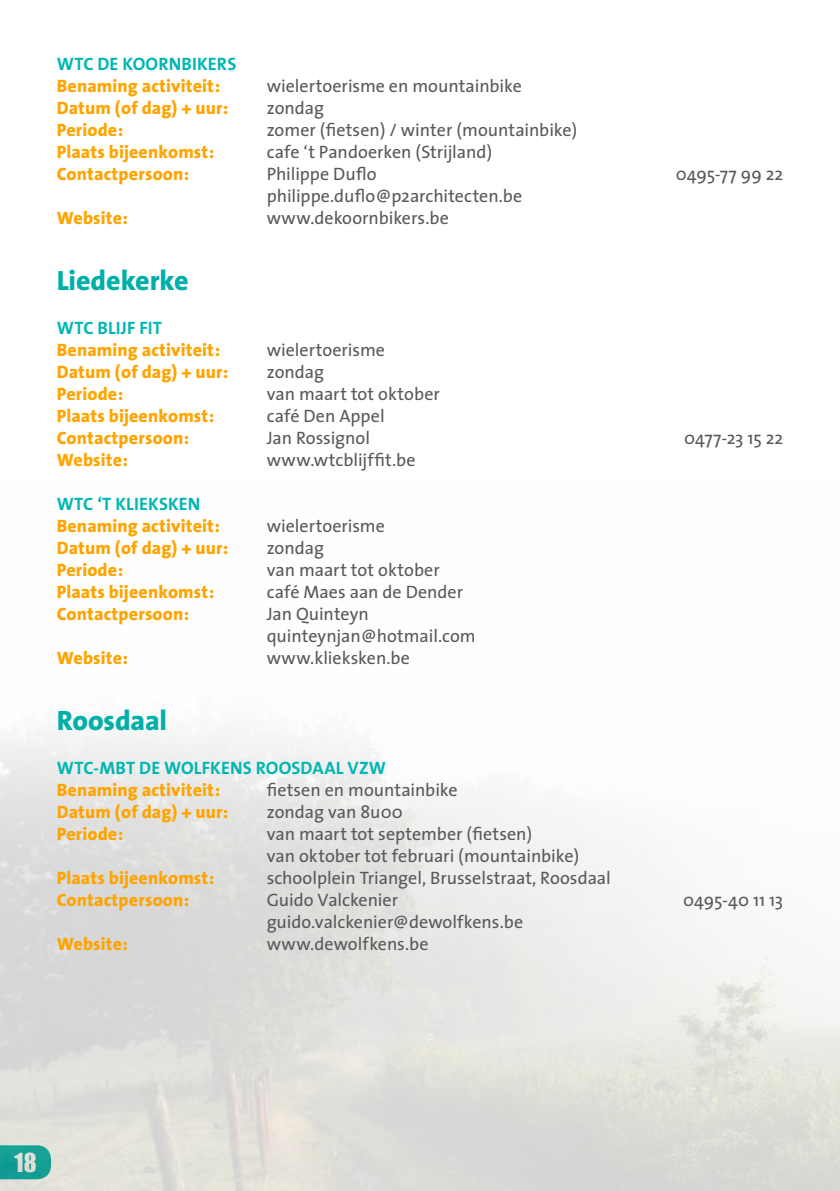
<style>
.page{position:relative;width:840px;height:1191px;background:#fff}
.page>*{position:absolute;margin:0;border:0;box-sizing:border-box;transform-origin:0 0}
.t1{font:800 28px "The Sans";letter-spacing:-.005em;color:#00afaa}
.t2{font:24px "Impact";color:#fff}
.t3{font:18px/22px "The Sans";color:#58585a}
.t4{font:800 18px "The Sans";letter-spacing:.01em;color:#ffa400}
.t5{font:700 18px "The Sans";letter-spacing:.005em;color:#00b6b1}
</style>
<div class="page">
<img style="left:0;top:727px;width:839px;height:464px">
<p class="t5" style="left:57px;top:49px;width:181px">WTC DE KOORNBIKERS</p>
<p class="t4" style="left:57px;top:70px;width:165px">Benaming activiteit:</p>
<p class="t3" style="left:266px;top:74px;width:256px">wielertoerisme en mountainbike</p>
<p class="t4" style="left:57px;top:92px;width:173px">Datum (of dag) + uur:</p>
<p class="t3" style="left:266px;top:96px;width:59px">zondag</p>
<p class="t4" style="left:57px;top:114px;width:68px">Periode:</p>
<p class="t3" style="left:266px;top:118px;width:312px">zomer (fietsen) / winter (mountainbike)</p>
<p class="t4" style="left:57px;top:136px;width:159px">Plaats bijeenkomst:</p>
<p class="t3" style="left:266px;top:140px;width:227px">cafe ‘t Pandoerken (Strijland)</p>
<p class="t4" style="left:57px;top:158px;width:134px">Contactpersoon:</p>
<p class="t3" style="left:266px;top:162px;width:111px">Philippe Duflo</p>
<p class="t3" style="left:675px;top:162px;width:109px">0495-77 99 22</p>
<p class="t3" style="left:266px;top:184px;width:257px">philippe.duflo@p2architecten.be</p>
<p class="t4" style="left:57px;top:202px;width:73px">Website:</p>
<p class="t3" style="left:266px;top:206px;width:184px">www.dekoornbikers.be</p>
<h1 class="t1" style="left:57px;top:257px;width:133px">Liedekerke</h1>
<p class="t5" style="left:57px;top:313px;width:107px">WTC BLIJF FIT</p>
<p class="t4" style="left:57px;top:334px;width:165px">Benaming activiteit:</p>
<p class="t3" style="left:266px;top:338px;width:120px">wielertoerisme</p>
<p class="t4" style="left:57px;top:356px;width:173px">Datum (of dag) + uur:</p>
<p class="t3" style="left:266px;top:360px;width:59px">zondag</p>
<p class="t4" style="left:57px;top:378px;width:68px">Periode:</p>
<p class="t3" style="left:266px;top:382px;width:174px">van maart tot oktober</p>
<p class="t4" style="left:57px;top:400px;width:159px">Plaats bijeenkomst:</p>
<p class="t3" style="left:266px;top:404px;width:119px">café Den Appel</p>
<p class="t4" style="left:57px;top:422px;width:134px">Contactpersoon:</p>
<p class="t3" style="left:266px;top:426px;width:105px">Jan Rossignol</p>
<p class="t3" style="left:683px;top:426px;width:101px">0477-23 15 22</p>
<p class="t4" style="left:57px;top:444px;width:73px">Website:</p>
<p class="t3" style="left:266px;top:448px;width:150px">www.wtcblijffit.be</p>
<p class="t5" style="left:57px;top:489px;width:145px">WTC ‘T KLIEKSKEN</p>
<p class="t4" style="left:57px;top:510px;width:165px">Benaming activiteit:</p>
<p class="t3" style="left:266px;top:514px;width:120px">wielertoerisme</p>
<p class="t4" style="left:57px;top:532px;width:173px">Datum (of dag) + uur:</p>
<p class="t3" style="left:266px;top:536px;width:59px">zondag</p>
<p class="t4" style="left:57px;top:554px;width:68px">Periode:</p>
<p class="t3" style="left:266px;top:558px;width:174px">van maart tot oktober</p>
<p class="t4" style="left:57px;top:576px;width:159px">Plaats bijeenkomst:</p>
<p class="t3" style="left:266px;top:580px;width:198px">café Maes aan de Dender</p>
<p class="t4" style="left:57px;top:598px;width:134px">Contactpersoon:</p>
<p class="t3" style="left:266px;top:602px;width:210px">Jan Quinteyn quinteynjan@hotmail.com</p>
<p class="t4" style="left:57px;top:642px;width:73px">Website:</p>
<p class="t3" style="left:266px;top:646px;width:145px">www.klieksken.be</p>
<h1 class="t1" style="left:57px;top:697px;width:112px">Roosdaal</h1>
<p class="t5" style="left:57px;top:753px;width:330px">WTC-MBT DE WOLFKENS ROOSDAAL VZW</p>
<p class="t4" style="left:57px;top:774px;width:165px">Benaming activiteit:</p>
<p class="t3" style="left:266px;top:778px;width:192px">fietsen en mountainbike</p>
<p class="t4" style="left:57px;top:796px;width:173px">Datum (of dag) + uur:</p>
<p class="t3" style="left:266px;top:800px;width:138px">zondag van 8u00</p>
<p class="t4" style="left:57px;top:818px;width:68px">Periode:</p>
<p class="t3" style="left:266px;top:822px;width:314px">van maart tot september (fietsen)<br>van oktober tot februari (mountainbike)</p>
<p class="t4" style="left:57px;top:862px;width:159px">Plaats bijeenkomst:</p>
<p class="t3" style="left:266px;top:866px;width:345px">schoolplein Triangel, Brusselstraat, Roosdaal</p>
<p class="t4" style="left:57px;top:884px;width:134px">Contactpersoon:</p>
<p class="t3" style="left:266px;top:888px;width:133px">Guido Valckenier</p>
<p class="t3" style="left:682px;top:888px;width:101px">0495-40 11 13</p>
<p class="t3" style="left:266px;top:910px;width:258px">guido.valckenier@dewolfkens.be</p>
<p class="t4" style="left:57px;top:928px;width:73px">Website:</p>
<p class="t3" style="left:266px;top:932px;width:163px">www.dewolfkens.be</p>
<h2 class="t2" style="left:15px;top:1143px;width:23px">18</h2>
</div>
